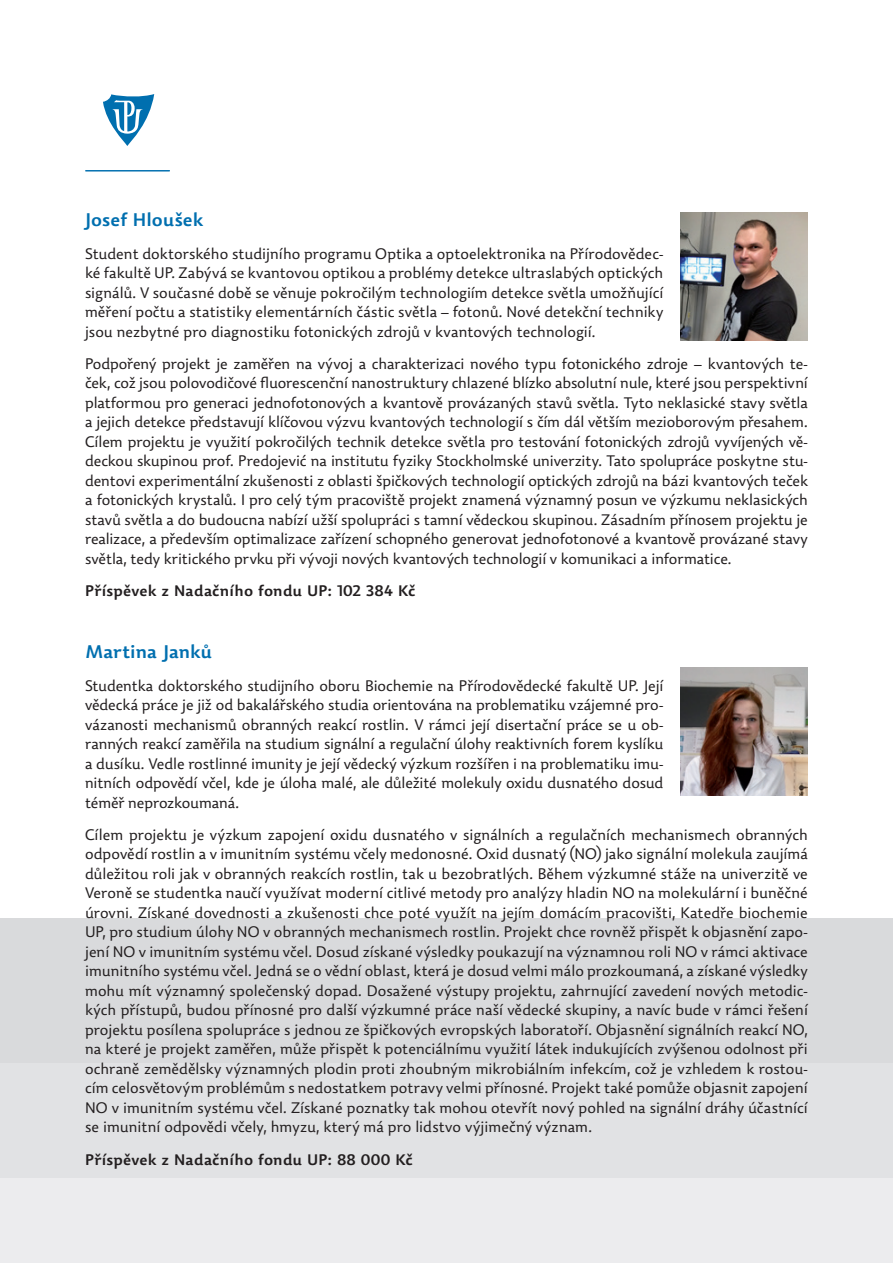
<style>
.page{position:relative;width:893px;height:1263px;background:#fff}
.page>*{position:absolute;margin:0;border:0;box-sizing:border-box;transform-origin:0 0}
.t1{font:600 18px "Dederon SLOT";color:#006faf}
.t2{font:300 15px/19.5px "Dederon SLOT";letter-spacing:-.01em;color:#231f20;text-align:justify}
.t3{font:600 15px "Dederon SLOT";letter-spacing:.01em;color:#231f20}
</style>
<div class="page">
<div style="left:0;top:1178px;width:893px;height:85px;background:#ececee"></div>
<div style="left:0;top:1063px;width:893px;height:115px;background:#e1e2e4"></div>
<div style="left:0;top:918px;width:893px;height:145px;background:#d9dadc"></div>
<svg style="left:103px;top:94px;width:51px;height:52px"></svg>
<hr style="left:86px;top:170px;width:83px;height:1px;background:#006faf">
<img style="left:680px;top:213px;width:128px;height:127px">
<img style="left:680px;top:668px;width:128px;height:127px">
<p class="t1" style="left:85px;top:209px;width:120px">Josef Hloušek</p>
<p class="t2" style="left:85px;top:244px;width:580px">Student doktorského studijního programu Optika a optoelektronika na Přírodovědec&shy;ké fakultě UP. Zabývá se kvantovou optikou a problémy detekce ultraslabých optických signálů. V současné době se věnuje pokročilým technologiím detekce světla umožňující měření počtu a statistiky elementárních částic světla – fotonů. Nové detekční techniky jsou nezbytné pro diagnostiku fotonických zdrojů v kvantových technologií.</p>
<p class="t2" style="left:85px;top:354px;width:724px;text-align:left">Podpořený projekt je zaměřen na vývoj a charakterizaci nového typu fotonického zdroje – kvantových te&shy;ček, což jsou polovodičové fluorescenční nanostruktury chlazené blízko absolutní nule, které jsou perspektivní platformou pro generaci jednofotonových a kvantově provázaných stavů světla. Tyto neklasické stavy světla a jejich detekce představují klíčovou výzvu kvantových technologií s čím dál větším mezioborovým přesahem.<br>Cílem projektu je využití pokročilých technik detekce světla pro testování fotonických zdrojů vyvíjených vě&shy;deckou skupinou prof. Predojević na institutu fyziky Stockholmské univerzity. Tato spolupráce poskytne stu&shy;dentovi experimentální zkušenosti z oblasti špičkových technologií optických zdrojů na bázi kvantových teček a fotonických krystalů. I pro celý tým pracoviště projekt znamená významný posun ve výzkumu neklasických stavů světla a do budoucna nabízí užší spolupráci s tamní vědeckou skupinou. Zásadním přínosem projektu je realizace, a především optimalizace zařízení schopného generovat jednofotonové a kvantově provázané stavy světla, tedy kritického prvku při vývoji nových kvantových technologií v komunikaci a informatice.</p>
<p class="t3" style="left:85px;top:582px;width:332px">Příspěvek z Nadačního fondu UP: 102 384 Kč</p>
<p class="t1" style="left:85px;top:641px;width:128px">Martina Janků</p>
<p class="t2" style="left:85px;top:676px;width:580px">Studentka doktorského studijního oboru Biochemie na Přírodovědecké fakultě UP. Její vědecká práce je již od bakalářského studia orientována na problematiku vzájemné pro&shy;vázanosti mechanismů obranných reakcí rostlin. V rámci její disertační práce se u ob&shy;ranných reakcí zaměřila na studium signální a regulační úlohy reaktivních forem kyslíku a dusíku. Vedle rostlinné imunity je její vědecký výzkum rozšířen i na problematiku imu&shy;nitních odpovědí včel, kde je úloha malé, ale důležité molekuly oxidu dusnatého dosud téměř neprozkoumaná.</p>
<p class="t2" style="left:85px;top:825px;width:724px">Cílem projektu je výzkum zapojení oxidu dusnatého v signálních a regulačních mechanismech obranných odpovědí rostlin a v imunitním systému včely medonosné. Oxid dusnatý (NO) jako signální molekula zaujímá důležitou roli jak v obranných reakcích rostlin, tak u bezobratlých. Během výzkumné stáže na univerzitě ve Veroně se studentka naučí využívat moderní citlivé metody pro analýzy hladin NO na molekulární i buněčné úrovni. Získané dovednosti a zkušenosti chce poté využít na jejím domácím pracovišti, Katedře biochemie UP, pro studium úlohy NO v obranných mechanismech rostlin. Projekt chce rovněž přispět k objasnění zapo&shy;jení NO v imunitním systému včel. Dosud získané výsledky poukazují na významnou roli NO v rámci aktivace imunitního systému včel. Jedná se o vědní oblast, která je dosud velmi málo prozkoumaná, a získané výsledky mohu mít významný společenský dopad. Dosažené výstupy projektu, zahrnující zavedení nových metodic&shy;kých přístupů, budou přínosné pro další výzkumné práce naší vědecké skupiny, a navíc bude v rámci řešení projektu posílena spolupráce s jednou ze špičkových evropských laboratoří. Objasnění signálních reakcí NO, na které je projekt zaměřen, může přispět k potenciálnímu využití látek indukujících zvýšenou odolnost při ochraně zemědělsky významných plodin proti zhoubným mikrobiálním infekcím, což je vzhledem k rostou&shy;cím celosvětovým problémům s nedostatkem potravy velmi přínosné. Projekt také pomůže objasnit zapojení NO v imunitním systému včel. Získané poznatky tak mohou otevřít nový pohled na signální dráhy účastnící se imunitní odpovědi včely, hmyzu, který má pro lidstvo výjimečný význam.</p>
<p class="t3" style="left:85px;top:1150px;width:329px">Příspěvek z Nadačního fondu UP: 88 000 Kč</p>
</div>
